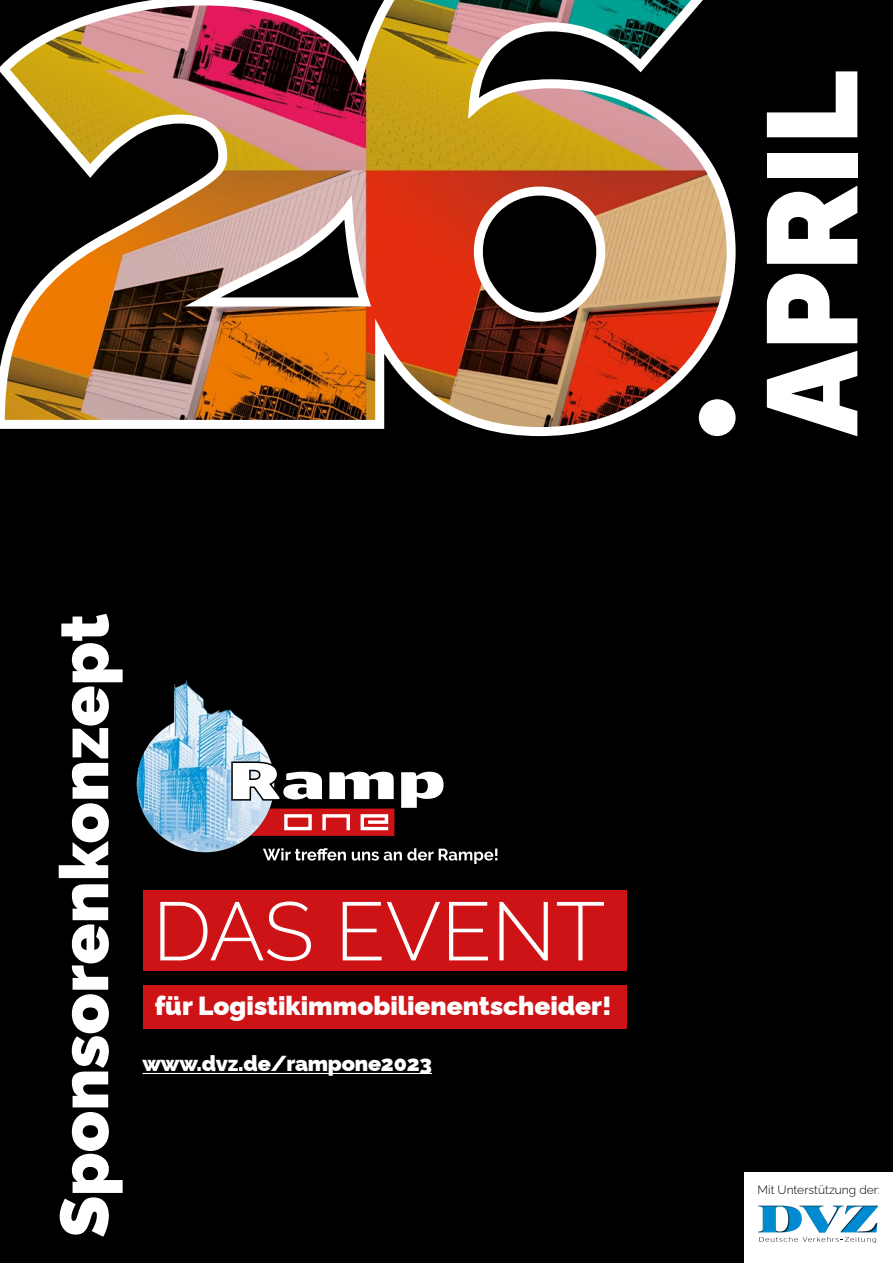
<style>
.page{position:relative;width:893px;height:1263px;background:#000}
.page>*{position:absolute;margin:0;border:0;box-sizing:border-box;transform-origin:0 0}
.t1{font:900 127.5px "Raleway";color:#fff}
.t2{font:300 82.35px "Raleway";color:#fff}
.t3{font:900 67.8px "Raleway";color:#fff}
.t4{font:900 26.1px "Raleway";color:#fff}
.t5{font:900 21.6px "Raleway";letter-spacing:-.01em;color:#fff}
.t6{font:300 12px "Raleway";color:#000}
</style>
<div class="page">
<hr style="left:142px;top:1073px;width:290px;height:1px;background:#fff">
<div style="left:143px;top:890px;width:484px;height:81px;background:#cd1316"></div>
<div style="left:144px;top:985px;width:483px;height:43px;background:#cd1316"></div>
<img style="left:137px;top:680px;width:134px;height:172px">
<svg style="left:231px;top:761px;width:213px;height:75px"></svg>
<svg style="left:263px;top:848px;width:234px;height:16px"></svg>
<div style="left:744px;top:1173px;width:149px;height:90px;background:#fff"></div>
<svg style="left:759px;top:1237px;width:117px;height:6px"></svg>
<img style="left:758px;top:1206px;width:41px;height:26px">
<img style="left:799px;top:1206px;width:44px;height:27px">
<img style="left:841px;top:1206px;width:37px;height:26px">
<img style="left:0;top:0;width:736px;height:437px">
<div style="left:699px;top:399px;width:37px;height:37px;background:#fff;border-radius:50%"></div>
<h3 class="t3" style="left:30px;top:1237px;width:626px;rotate:-90deg">Sponsorenkonzept</h3>
<h2 class="t2" style="left:153px;top:865px;width:454px">DAS EVENT</h2>
<p class="t4" style="left:155px;top:985px;width:458px">für Logistikimmobilienentscheider!</p>
<p class="t5" style="left:142px;top:1046px;width:291px">www.dvz.de/rampone2023</p>
<h1 class="t1" style="left:711px;top:436px;width:367px;rotate:-90deg">APRIL</h1>
<p class="t6" style="left:758px;top:1180px;width:124px">Mit Unterstützung der:</p>
</div>
